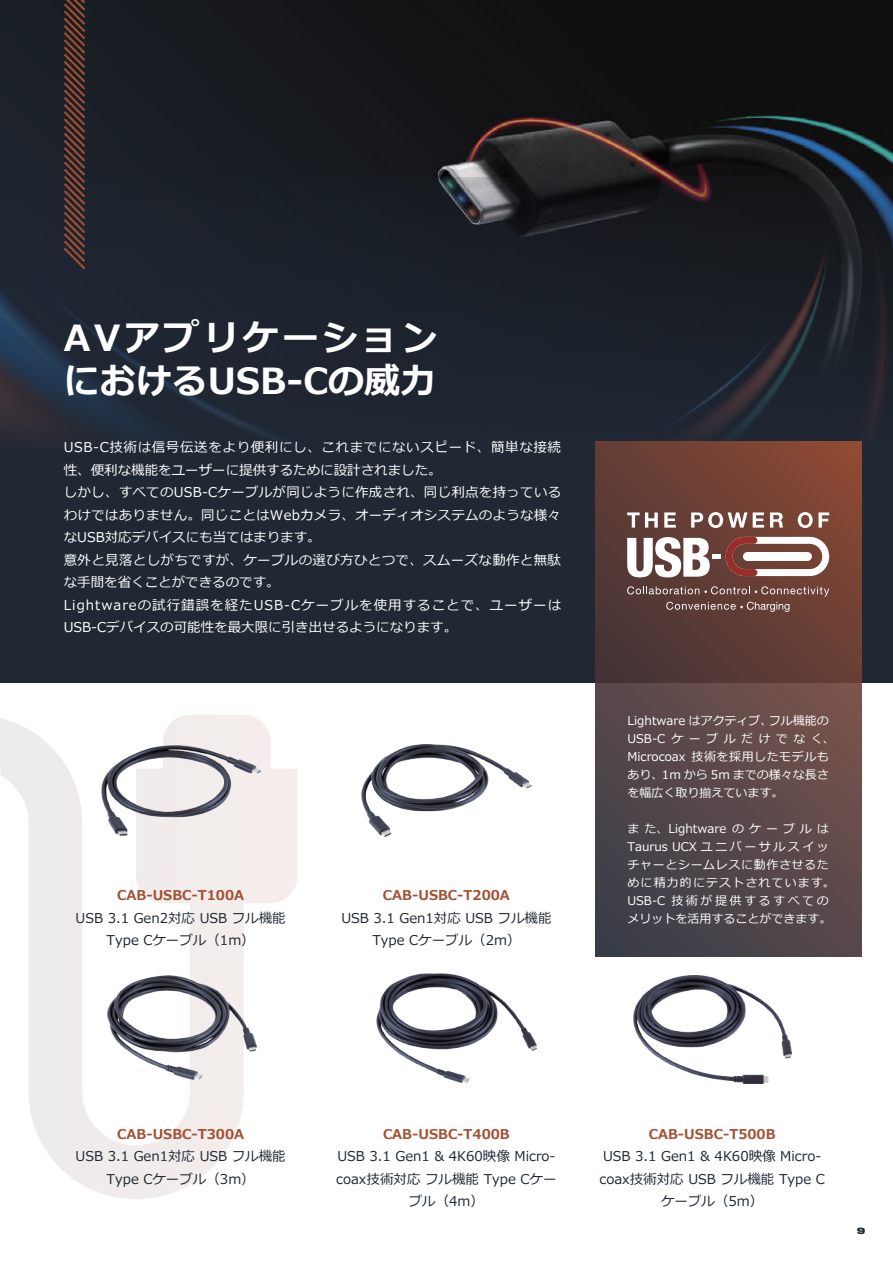
<style>
.page{position:relative;width:893px;height:1263px;background:#fff}
.page>*{position:absolute;margin:0;border:0;box-sizing:border-box;transform-origin:0 0}
.t1{font:700 36px/43.2px "Meiryo";letter-spacing:.05em;color:#fff}
.t2{font:13.5px/22.5px "Meiryo";letter-spacing:.02em;color:#fff}
.t3{font:13.5px/22.5px "Meiryo";color:#202834;text-align:center}
.t4{font:700 13.5px "Meiryo";color:#a34f32}
.t5{font:12px/18px "Meiryo";letter-spacing:.05em;color:#fff}
.t6{font:12px/18px "Meiryo";color:#fff}
.t7{font:900 expanded 9px "Helvetica Neue LT Pro";color:#202834}
</style>
<div class="page">
<svg style="left:0;top:715px;width:298px;height:484px"></svg>
<img style="left:0;top:0;width:893px;height:177px">
<div style="left:0;top:449px;width:893px;height:234px;background:#202834"></div>
<svg style="left:0;top:177px;width:893px;height:276px;background:#1d232d"></svg>
<svg style="left:64px;top:0;width:21px;height:269px;background:#4e322c"></svg>
<svg style="left:595px;top:441px;width:266px;height:516px;background:#5d4341"></svg>
<svg style="left:627px;top:512px;width:31px;height:16px"></svg>
<svg style="left:664px;top:512px;width:12px;height:16px"></svg>
<svg style="left:691px;top:512px;width:56px;height:16px"></svg>
<svg style="left:753px;top:512px;width:11px;height:16px"></svg>
<svg style="left:770px;top:512px;width:13px;height:16px"></svg>
<svg style="left:798px;top:512px;width:31px;height:16px"></svg>
<svg style="left:627px;top:586px;width:202px;height:10px;background:#7f615b"></svg>
<svg style="left:666px;top:602px;width:123px;height:10px"></svg>
<svg style="left:627px;top:537px;width:83px;height:40px;background:#c8bcba"></svg>
<div style="left:712px;top:554px;width:9px;height:5px;background:#fff"></div>
<svg style="left:726px;top:537px;width:103px;height:39px;background:#b18e88"></svg>
<img style="left:102px;top:746px;width:158px;height:89px">
<img style="left:362px;top:744px;width:170px;height:93px">
<img style="left:108px;top:975px;width:148px;height:104px">
<img style="left:376px;top:973px;width:160px;height:109px">
<img style="left:633px;top:975px;width:158px;height:108px">
<h1 class="t1" style="left:64px;top:318px;width:375px">AVアプリケーションにおけるUSB-Cの威力</h1>
<p class="t2" style="left:64px;top:437px;width:499px">USB-C技術は信号伝送をより便利にし、これまでにないスピード、簡単な接続性、便利な機能をユーザーに提供するために設計されました。<br>しかし、すべてのUSB-Cケーブルが同じように作成され、同じ利点を持っているわけではありません。同じことはWebカメラ、オーディオシステムのような様々なUSB対応デバイスにも当てはまります。<br>意外と見落としがちですが、ケーブルの選び方ひとつで、スムーズな動作と無駄な手間を省くことができるのです。<br>Lightwareの試行錯誤を経たUSB-Cケーブルを使用することで、ユーザーはUSB-Cデバイスの可能性を最大限に引き出せるようになります。</p>
<p class="t4" style="left:117px;top:886px;width:128px">CAB-USBC-T100A</p>
<p class="t3" style="left:76px;top:907px;width:212px">USB 3.1 Gen2対応 USB フル機能<br>Type Cケーブル（1m）</p>
<p class="t4" style="left:383px;top:886px;width:128px">CAB-USBC-T200A</p>
<p class="t3" style="left:341px;top:907px;width:212px">USB 3.1 Gen1対応 USB フル機能<br>Type Cケーブル（2m）</p>
<p class="t6" style="left:628px;top:712px;width:209px">Lightware はアクティブ、フル機能の<br>USB-Cケーブルだけでなく、<br>Microcoax 技術を採用したモデルもあり、1m から 5m までの様々な長さを幅広く取り揃えています。</p>
<p class="t5" style="left:628px;top:820px;width:209px">また、Lightware のケーブルは<br>Taurus UCX ユニバーサルスイッチャーとシームレスに動作させるために精力的にテストされています。<br>USB-C 技術が提供するすべてのメリットを活用することができます。</p>
<p class="t4" style="left:117px;top:1124px;width:128px">CAB-USBC-T300A</p>
<p class="t3" style="left:76px;top:1146px;width:212px">USB 3.1 Gen1対応 USB フル機能<br>Type Cケーブル（3m）</p>
<p class="t4" style="left:383px;top:1124px;width:128px">CAB-USBC-T400B</p>
<p class="t3" style="left:336px;top:1146px;width:222px">USB 3.1 Gen1 &amp; 4K60映像 Micro&shy;coax技術対応 フル機能 Type Cケーブル（4m）</p>
<p class="t4" style="left:649px;top:1124px;width:128px">CAB-USBC-T500B</p>
<p class="t3" style="left:599px;top:1146px;width:227px">USB 3.1 Gen1 &amp; 4K60映像 Micro&shy;coax技術対応 USB フル機能 Type Cケーブル（5m）</p>
<p class="t7" style="left:857px;top:1225px;width:10px">9</p>
</div>
